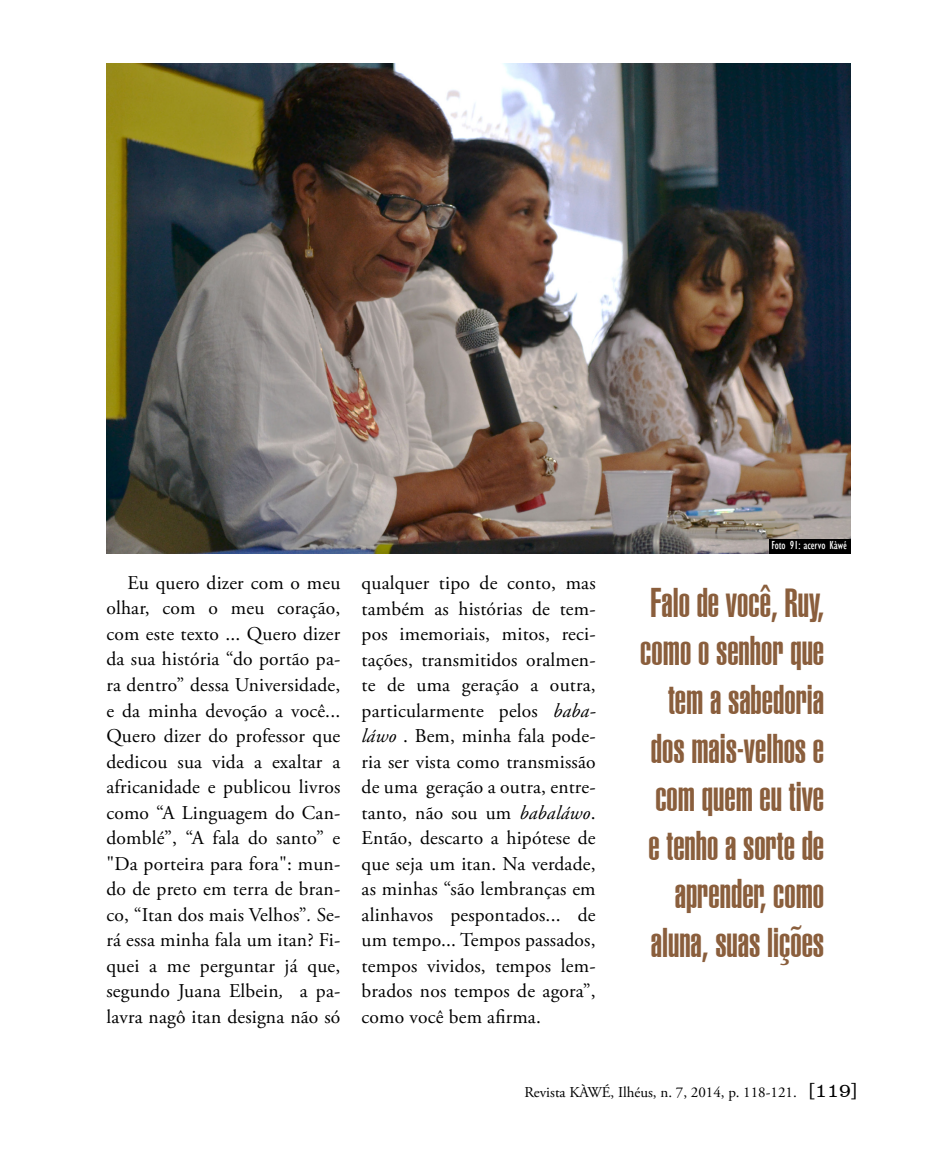
<style>
.page{position:relative;width:936px;height:1149px;background:#fff}
.page>*{position:absolute;margin:0;border:0;box-sizing:border-box;transform-origin:0 0}
.t1{font:900 extra-condensed 40.5px/48.6px "Helvetica";color:#8a5e3c;text-align:right}
.t2{font:19.5px/25.5px "Adobe Garamond Pro";letter-spacing:.01em;color:#000;text-align:justify}
.t3{font:15px "Adobe Garamond Pro";color:#000}
.t4{font:condensed 12px "Gill Sans";color:#fff}
.s1{font-style:italic}
.s2{font-family:"Clarendon BT";font-weight:300;font-size:19.5px}
</style>
<div class="page">
<img style="left:106px;top:64px;width:744px;height:489px">
<div style="left:769px;top:539px;width:81px;height:15px;background:#000"></div>
<p class="t4" style="left:771px;top:538px;width:77px">Foto 91: acervo Kàwé</p>
<p class="t2" style="left:106px;top:570px;width:236px;text-indent:21px">Eu quero dizer com o meu olhar, com o meu coração, com este texto ... Quero dizer da sua história “do portão pa&shy;ra dentro” dessa Universidade, e da minha devoção a você...<br>Quero dizer do professor que dedicou sua vida a exaltar a africanidade e publicou livros como “A Linguagem do Can&shy;domblé”, “A fala do santo” e "Da porteira para fora": mun&shy;do de preto em terra de bran&shy;co, “Itan dos mais Velhos”<span class="s1">.</span> Se&shy;rá essa minha fala um itan? Fi&shy;quei a me perguntar já que, segundo Juana Elbein<span class="s1">,</span> a pa&shy;lavra nagô itan designa não só</p>
<h1 class="t1" style="left:640px;top:577px;width:185px">Falo de você, Ruy, como o senhor que tem a sabedoria dos mais-velhos e com quem eu tive e tenho a sorte de aprender, como aluna, suas lições</h1>
<p class="t2" style="left:361px;top:570px;width:235px">qualquer tipo de conto, mas também as histórias de tem&shy;pos imemoriais, mitos, reci&shy;tações, transmitidos oralmen&shy;te de uma geração a outra, particularmente pelos <span class="s1">baba&shy;láwo</span> . Bem, minha fala pode&shy;ria ser vista como transmissão de uma geração a outra, entre&shy;tanto, não sou um <span class="s1">babaláwo</span>.<br>Então, descarto a hipótese de que seja um itan. Na verdade, as minhas “são lembranças em alinhavos pespontados... de um tempo... Tempos passados, tempos vividos, tempos lem&shy;brados nos tempos de agora”, como você bem afirma.</p>
<p class="t3" style="left:524px;top:1082px;width:335px">Revista KÀWÉ, Ilhéus, n. 7, 2014, p. 118-121. <span class="s2">[119]</span></p>
</div>
